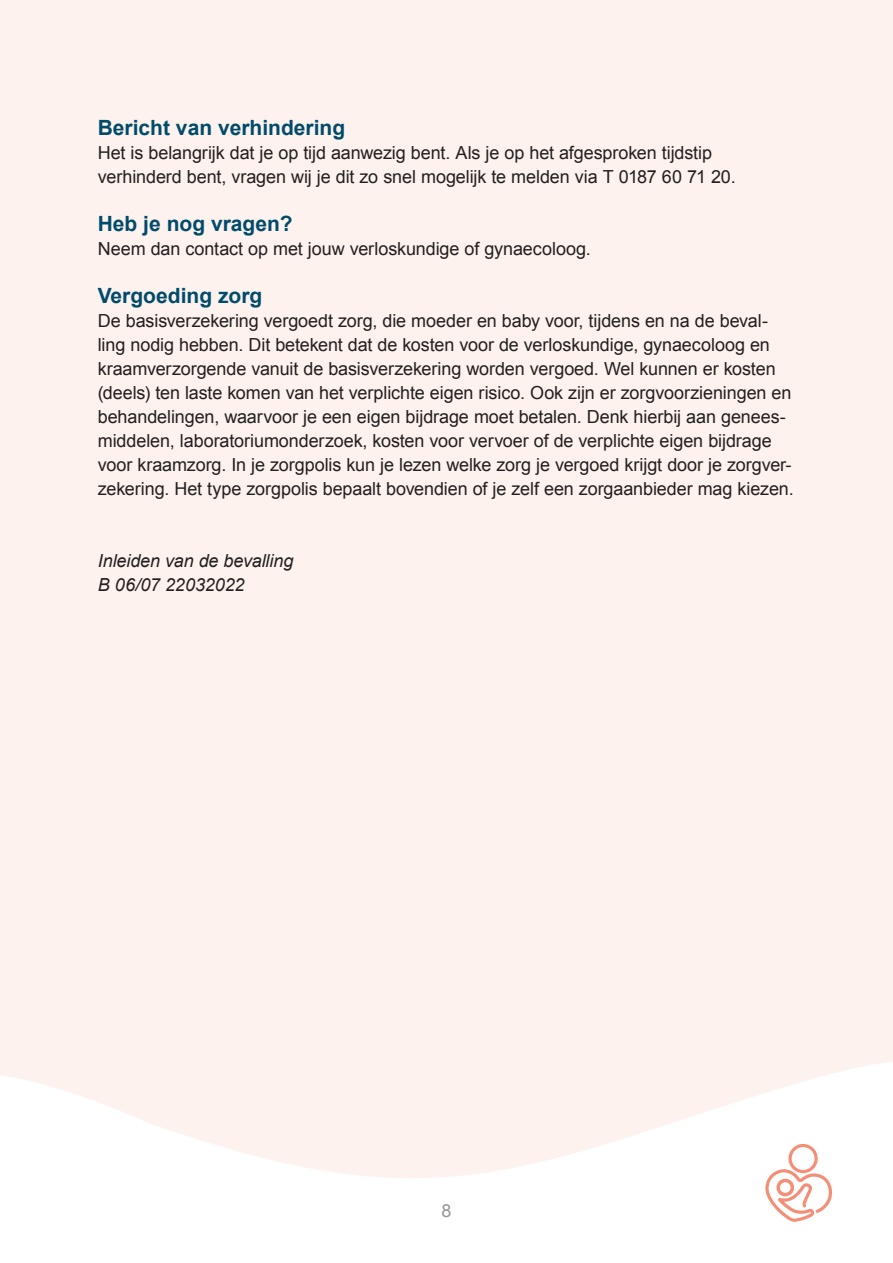
<style>
.page{position:relative;width:893px;height:1263px;background:#fff}
.page>*{position:absolute;margin:0;border:0;box-sizing:border-box;transform-origin:0 0}
.Titel_kopje{font:700 21px "Arial";color:#004b6c}
.Bodytekst{font:18px/24px "Arial";letter-spacing:-.005em;color:#231f20}
.Bodytekst-2{font:italic 18px "Arial";letter-spacing:-.005em;color:#231f20}
.t1{font:18px "Arial";color:#939598}
</style>
<div class="page">
<div style="left:0;top:0;width:893px;height:1193px;background:#fdf2ed"></div>
<svg style="left:765px;top:1144px;width:67px;height:78px"></svg>
<p class="Titel_kopje" style="left:98px;top:113px;width:249px">Bericht van verhindering</p>
<p class="Bodytekst" style="left:98px;top:140px;width:639px">Het is belangrijk dat je op tijd aanwezig bent. Als je op het afgesproken tijdstip verhinderd bent, vragen wij je dit zo snel mogelijk te melden via T 0187 60 71 20.</p>
<p class="Titel_kopje" style="left:98px;top:209px;width:196px">Heb je nog vragen?</p>
<p class="Bodytekst" style="left:98px;top:236px;width:494px">Neem dan contact op met jouw verloskundige of gynaecoloog.</p>
<p class="Titel_kopje" style="left:98px;top:281px;width:166px">Vergoeding zorg</p>
<p class="Bodytekst" style="left:98px;top:308px;width:697px">De basisverzekering vergoedt zorg, die moeder en baby voor, tijdens en na de beval&shy;ling nodig hebben. Dit betekent dat de kosten voor de verloskundige, gynaecoloog en kraamverzorgende vanuit de basisverzekering worden vergoed. Wel kunnen er kosten (deels) ten laste komen van het verplichte eigen risico. Ook zijn er zorgvoorzieningen en behandelingen, waarvoor je een eigen bijdrage moet betalen. Denk hierbij aan genees&shy;middelen, laboratoriumonderzoek, kosten voor vervoer of de verplichte eigen bijdrage voor kraamzorg. In je zorgpolis kun je lezen welke zorg je vergoed krijgt door je zorgver&shy;zekering. Het type zorgpolis bepaalt bovendien of je zelf een zorgaanbieder mag kiezen.</p>
<p class="Bodytekst-2" style="left:98px;top:549px;width:197px">Inleiden van de bevalling</p>
<p class="Bodytekst-2" style="left:98px;top:573px;width:148px">B 06/07 22032022</p>
<p class="t1" style="left:441px;top:1198px;width:12px">8</p>
</div>
